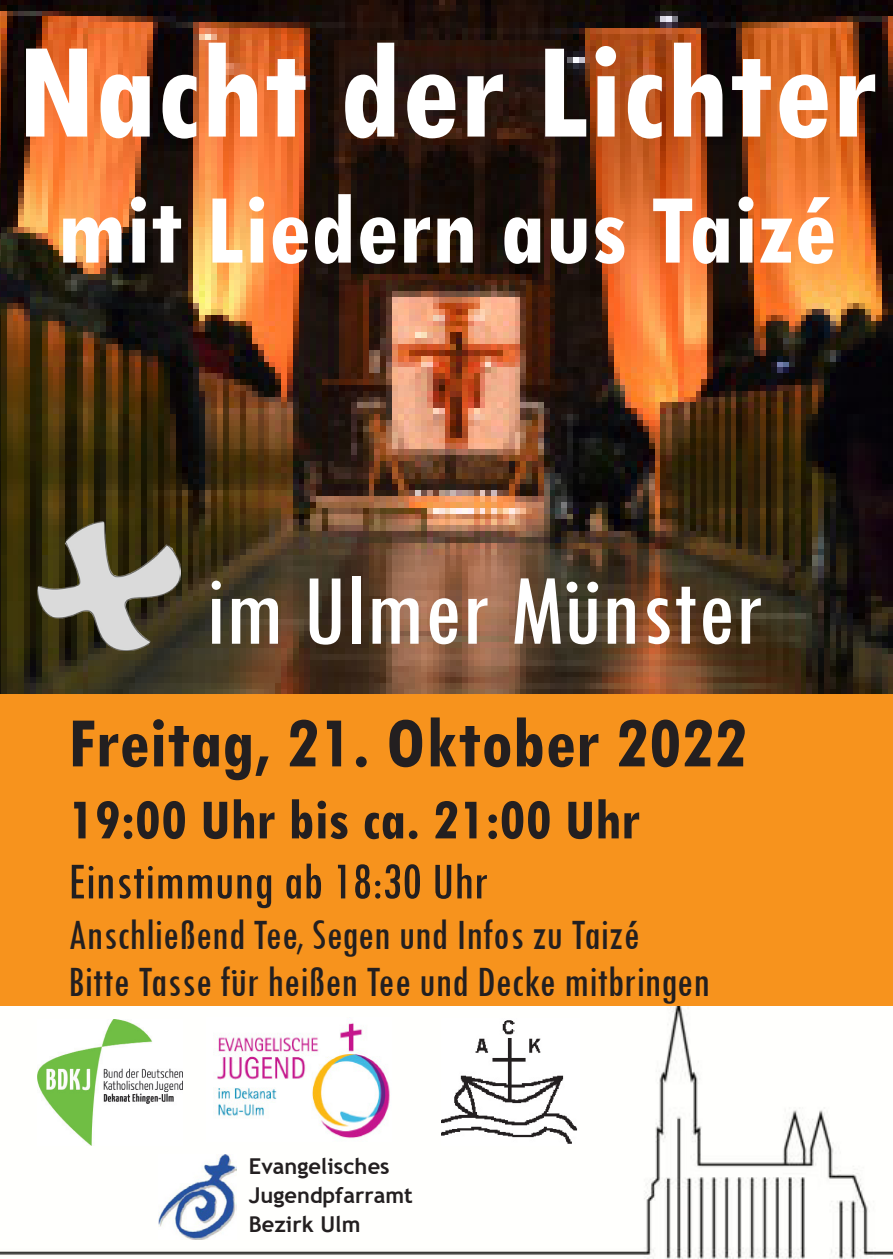
<style>
.page{position:relative;width:893px;height:1259px;background:#f7931d}
.page>*{position:absolute;margin:0;border:0;box-sizing:border-box;transform-origin:0 0}
.t1{font:700 condensed 144px "Tw Cen";color:#fff}
.t2{font:700 condensed 105px "Tw Cen";color:#fff}
.t3{font:condensed 105px "Tw Cen";color:#fff}
.t4{font:700 condensed 75px "Tw Cen";color:#231f20}
.t5{font:700 condensed 60px "Tw Cen";color:#231f20}
.t6{font:condensed 54px "Tw Cen";color:#231f20}
.t7{font:condensed 45px "Tw Cen";color:#231f20}
.t8{font:700 21.9px/29.1px "Trebuchet MS";color:#231f20}
</style>
<div class="page">
<img style="left:0;top:0;width:893px;height:693px">
<img style="left:38px;top:522px;width:142px;height:129px">
<img style="left:0;top:1007px;width:893px;height:252px">
<img style="left:38px;top:1019px;width:145px;height:127px">
<img style="left:207px;top:1018px;width:184px;height:123px">
<img style="left:441px;top:1018px;width:138px;height:127px">
<img style="left:159px;top:1154px;width:78px;height:85px">
<h1 class="t1" style="left:17px;top:4px;width:861px">Nacht der Lichter</h1>
<h2 class="t2" style="left:57px;top:166px;width:781px">mit Liedern aus Taizé</h2>
<h2 class="t3" style="left:205px;top:547px;width:560px">im Ulmer Münster</h2>
<p class="t4" style="left:68px;top:697px;width:680px">Freitag, 21. Oktober 2022</p>
<p class="t5" style="left:68px;top:783px;width:573px">19:00 Uhr bis ca. 21:00 Uhr</p>
<p class="t6" style="left:68px;top:849px;width:422px">Einstimmung ab 18:30 Uhr</p>
<p class="t7" style="left:68px;top:908px;width:573px">Anschließend Tee, Segen und Infos zu Taizé</p>
<p class="t7" style="left:68px;top:955px;width:643px">Bitte Tasse für heißen Tee und Decke mitbringen</p>
<p class="t8" style="left:249px;top:1151px;width:166px">Evangelisches<br>Jugendpfarramt<br>Bezirk Ulm</p>
</div>
